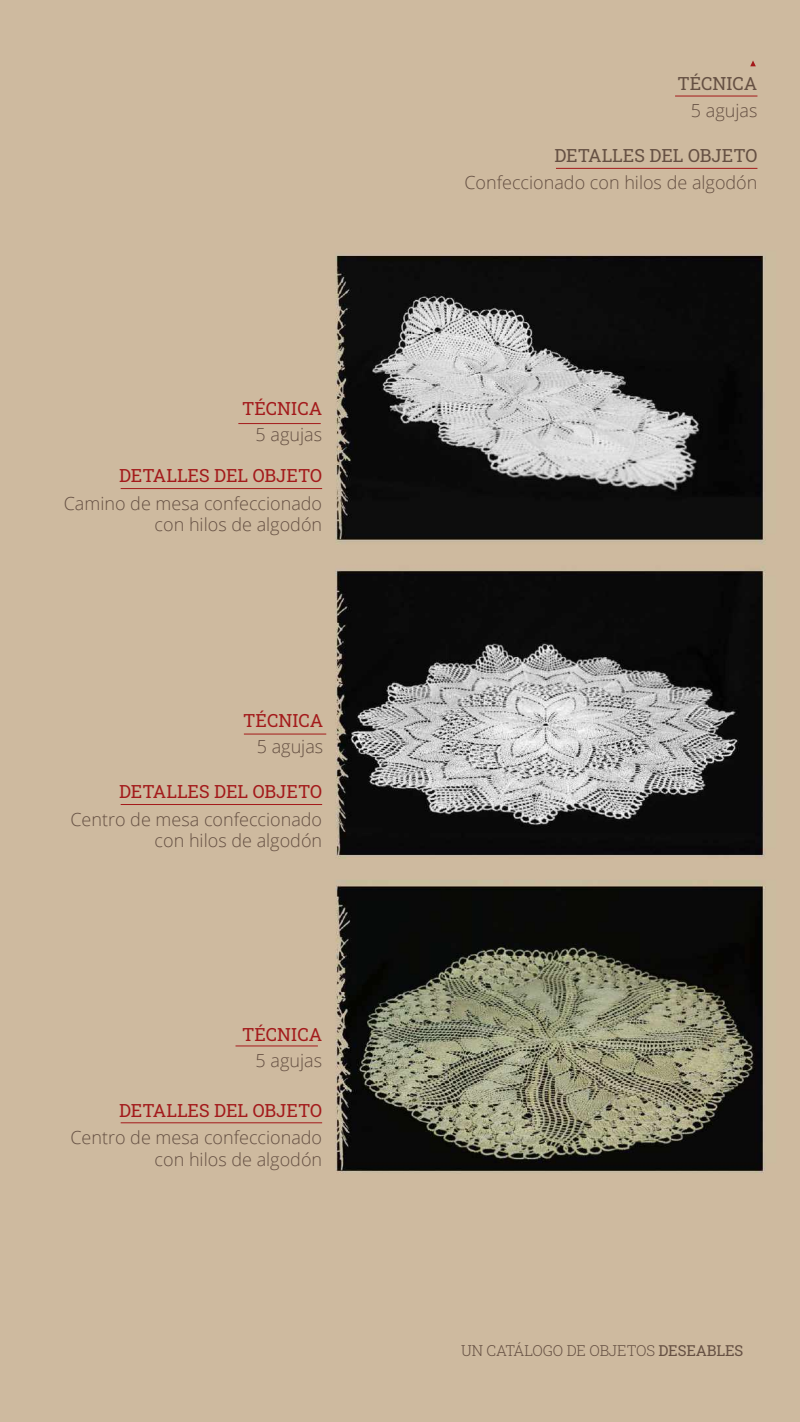
<style>
.page{position:relative;width:800px;height:1422px;background:#fff}
.page>*{position:absolute;margin:0;border:0;box-sizing:border-box;transform-origin:0 0}
.t1{font:300 18px/21.6px "Open Sans";color:#655043;text-align:right}
.t2{font:18px "Roboto Slab";color:#a31a1b}
.t3{font:18px "Roboto Slab";color:#655043}
.t4{font:300 15px "Roboto Slab";letter-spacing:-.01em;color:#655043}
.s1{font-weight:400}
</style>
<div class="page">
<img style="left:0;top:0;width:800px;height:1421px">
<hr style="left:675px;top:96px;width:82px;height:1px;background:#a4191a">
<hr style="left:121px;top:1122px;width:201px;height:1px;background:#a4191a">
<hr style="left:121px;top:804px;width:201px;height:1px;background:#a4191a">
<hr style="left:121px;top:488px;width:201px;height:1px;background:#a4191a">
<hr style="left:556px;top:168px;width:201px;height:1px;background:#a4191a">
<svg style="left:750px;top:60px;width:6px;height:6px"></svg>
<hr style="left:244px;top:733px;width:82px;height:1px;background:#a4191a">
<hr style="left:235px;top:1045px;width:83px;height:1px;background:#a4191a">
<hr style="left:238px;top:423px;width:83px;height:1px;background:#a4191a">
<p class="t2" style="left:242px;top:396px;width:82px">TÉCNICA</p>
<p class="t1" style="left:256px;top:423px;width:68px">5 agujas</p>
<p class="t2" style="left:119px;top:463px;width:205px">DETALLES DEL OBJETO</p>
<p class="t1" style="left:64px;top:492px;width:260px">Camino de mesa confeccionado con hilos de algodón</p>
<p class="t2" style="left:243px;top:708px;width:82px">TÉCNICA</p>
<p class="t1" style="left:257px;top:735px;width:68px">5 agujas</p>
<p class="t2" style="left:119px;top:779px;width:205px">DETALLES DEL OBJETO</p>
<p class="t1" style="left:70px;top:808px;width:253px">Centro de mesa confeccionado con hilos de algodón</p>
<p class="t2" style="left:242px;top:1022px;width:82px">TÉCNICA</p>
<p class="t1" style="left:256px;top:1049px;width:68px">5 agujas</p>
<p class="t2" style="left:119px;top:1097px;width:205px">DETALLES DEL OBJETO</p>
<p class="t1" style="left:70px;top:1126px;width:253px">Centro de mesa confeccionado con hilos de algodón</p>
<p class="t3" style="left:677px;top:71px;width:82px">TÉCNICA</p>
<p class="t1" style="left:691px;top:100px;width:68px">5 agujas</p>
<p class="t3" style="left:554px;top:143px;width:205px">DETALLES DEL OBJETO</p>
<p class="t1" style="left:464px;top:172px;width:294px">Confeccionado con hilos de algodón</p>
<p class="t4" style="left:461px;top:1340px;width:284px">UN CATÁLOGO DE OBJETOS <span class="s1">DESEABLES</span></p>
</div>
